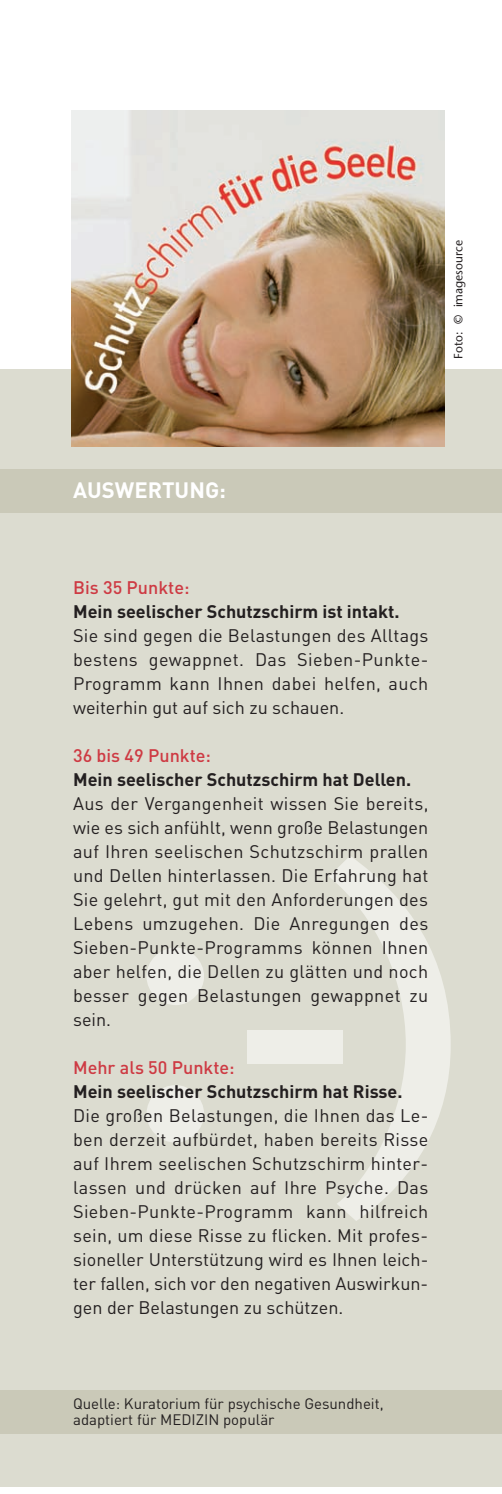
<style>
.page{position:relative;width:502px;height:1494px;background:#fff}
.page>*{position:absolute;margin:0;border:0;box-sizing:border-box;transform-origin:0 0}
.t1{font:700 22px "DIN";color:#fff}
.t2{font:18px/24px "DIN";color:#231f20;text-align:justify}
.t3{font:700 18px "DIN";color:#231f20}
.t4{font:500 18px "DIN";color:#ce3a43}
.t5{font:15px/16px "DIN";color:#231f20}
.t6{font:12px "Stone Sans";color:#231f20}
</style>
<div class="page">
<div style="left:0;top:369px;width:502px;height:1117px;background:#dcdcd0"></div>
<hr style="left:0;top:582px;width:1px;height:43px;background:#cac9b8">
<div style="left:0;top:469px;width:502px;height:43px;background:#cac9b8"></div>
<hr style="left:0;top:670px;width:1px;height:43px;background:#cac9b8">
<hr style="left:0;top:758px;width:1px;height:43px;background:#cac9b8">
<hr style="left:0;top:846px;width:1px;height:43px;background:#cac9b8">
<hr style="left:0;top:934px;width:1px;height:43px;background:#cac9b8">
<hr style="left:0;top:1022px;width:1px;height:43px;background:#cac9b8">
<hr style="left:0;top:1110px;width:1px;height:43px;background:#cac9b8">
<hr style="left:0;top:1198px;width:1px;height:43px;background:#cac9b8">
<hr style="left:0;top:1286px;width:1px;height:43px;background:#cac9b8">
<div style="left:0;top:1390px;width:502px;height:43px;background:#cac9b8"></div>
<img style="left:71px;top:110px;width:373px;height:337px">
<svg style="left:146px;top:948px;width:58px;height:194px"></svg>
<div style="left:247px;top:1030px;width:95px;height:33px;background:#eeeee8"></div>
<svg style="left:329px;top:856px;width:121px;height:365px"></svg>
<p class="t6" style="left:453px;top:359px;width:120px;rotate:-90deg">Foto: © imagesource</p>
<p class="t1" style="left:73px;top:477px;width:154px">AUSWERTUNG:</p>
<p class="t4" style="left:73px;top:577px;width:118px">Bis 35 Punkte:</p>
<p class="t3" style="left:73px;top:601px;width:328px">Mein seelischer Schutzschirm ist intakt.</p>
<p class="t2" style="left:73px;top:623px;width:357px">Sie sind gegen die Belastungen des Alltags bestens gewappnet. Das Sieben-Punkte-Programm kann Ihnen dabei helfen, auch weiterhin gut auf sich zu schauen.</p>
<p class="t4" style="left:73px;top:745px;width:139px">36 bis 49 Punkte:</p>
<p class="t3" style="left:73px;top:769px;width:339px">Mein seelischer Schutzschirm hat Dellen.</p>
<p class="t2" style="left:73px;top:791px;width:357px">Aus der Vergangenheit wissen Sie bereits, wie es sich anfühlt, wenn große Belastungen auf Ihren seelischen Schutzschirm prallen und Dellen hinterlassen. Die Erfahrung hat Sie gelehrt, gut mit den Anforderungen des Lebens umzugehen. Die Anregungen des Sieben-Punkte-Programms können Ihnen aber helfen, die Dellen zu glätten und noch besser gegen Belastungen gewappnet zu sein.</p>
<p class="t4" style="left:73px;top:1057px;width:163px">Mehr als 50 Punkte:</p>
<p class="t3" style="left:73px;top:1081px;width:331px">Mein seelischer Schutzschirm hat Risse.</p>
<p class="t2" style="left:73px;top:1103px;width:357px">Die großen Belastungen, die Ihnen das Le&shy;ben derzeit aufbürdet, haben bereits Risse auf Ihrem seelischen Schutzschirm hinter&shy;lassen und drücken auf Ihre Psyche. Das Sieben-Punkte-Programm kann hilfreich sein, um diese Risse zu flicken. Mit profes&shy;sioneller Unterstützung wird es Ihnen leich&shy;ter fallen, sich vor den negativen Auswirkun&shy;gen der Belastungen zu schützen.</p>
<p class="t5" style="left:73px;top:1395px;width:312px">Quelle: Kuratorium für psychische Gesundheit, adaptiert für MEDIZIN populär</p>
</div>
